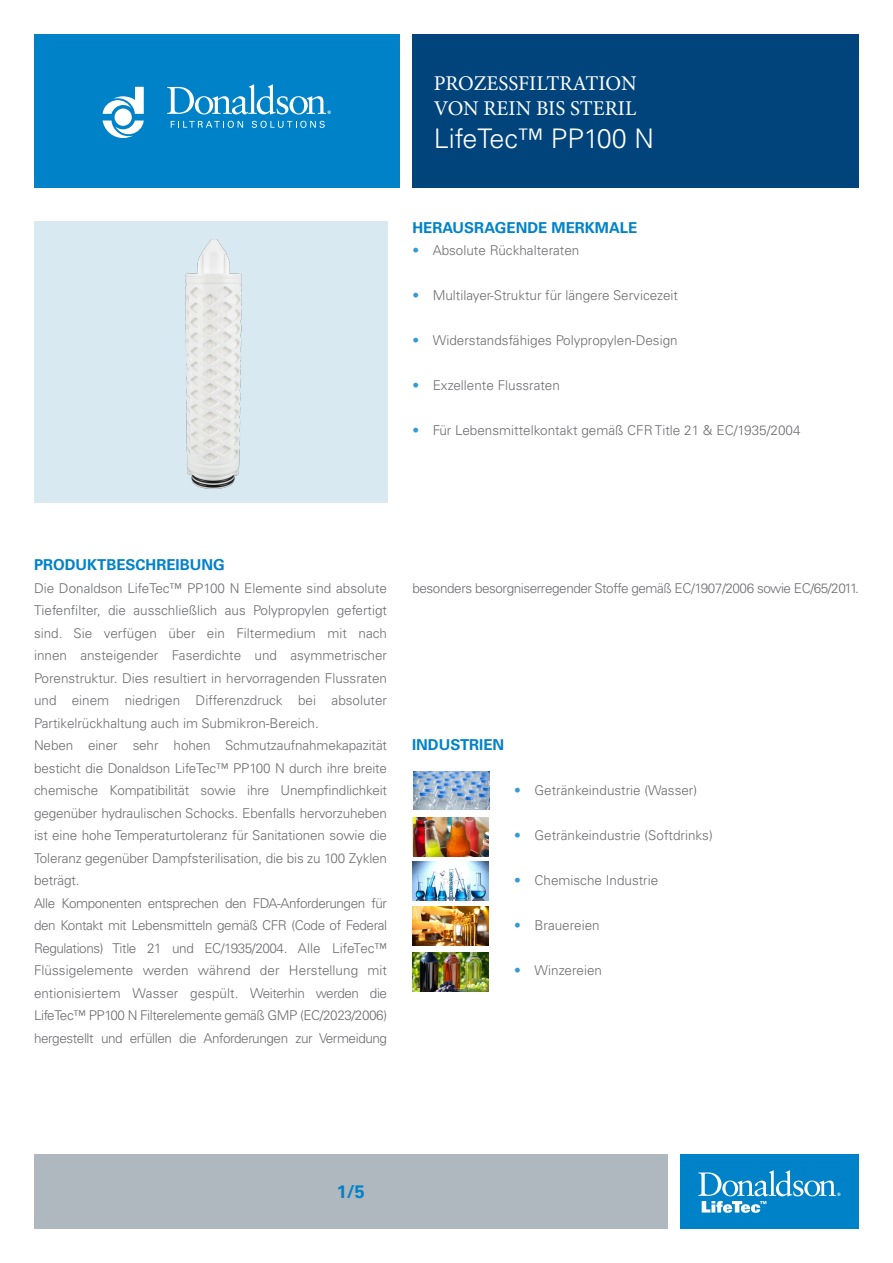
<style>
.page{position:relative;width:893px;height:1263px;background:#fff}
.page>*{position:absolute;margin:0;border:0;box-sizing:border-box;transform-origin:0 0}
.t1{font:300 27px "Univers LT Pro 45";color:#fff}
.t2{font:21px "Minion Pro";color:#fff}
.t3{font:700 18px "Univers LT Pro 65";color:#0082c8}
.Heading{font:700 15px "Univers LT Pro 65";color:#0082c8}
.Text{font:300 13.5px/22.5px "Univers LT Pro 45";color:#6c6d70;text-align:justify}
.Text-2{font:300 13.5px "Univers LT Pro 45";letter-spacing:-.03em;color:#6c6d70}
.s1{color:#329bd5}
</style>
<div class="page">
<div style="left:34px;top:1154px;width:633px;height:75px;background:#aeb8be"></div>
<div style="left:680px;top:1154px;width:179px;height:75px;background:#0082c8"></div>
<svg style="left:698px;top:1170px;width:143px;height:43px"></svg>
<div style="left:34px;top:35px;width:366px;height:153px;background:#0082c8"></div>
<div style="left:412px;top:35px;width:447px;height:153px;background:#00447b"></div>
<svg style="left:171px;top:121px;width:72px;height:7px"></svg>
<svg style="left:252px;top:121px;width:73px;height:7px"></svg>
<svg style="left:167px;top:84px;width:164px;height:30px"></svg>
<svg style="left:103px;top:87px;width:41px;height:51px"></svg>
<svg style="left:412px;top:817px;width:77px;height:39px"></svg>
<img style="left:413px;top:818px;width:76px;height:38px">
<img style="left:412px;top:862px;width:77px;height:39px">
<img style="left:412px;top:907px;width:77px;height:38px">
<img style="left:412px;top:952px;width:77px;height:39px">
<div style="left:34px;top:222px;width:353px;height:281px;background:#d8e9f1"></div>
<img style="left:185px;top:239px;width:57px;height:250px">
<img style="left:413px;top:771px;width:77px;height:39px">
<p class="t2" style="left:434px;top:69px;width:204px">PROZESSFILTRATION</p>
<p class="t2" style="left:434px;top:94px;width:204px">VON REIN BIS STERIL</p>
<p class="t1" style="left:434px;top:122px;width:222px">LifeTec™ PP100 N</p>
<p class="Heading" style="left:412px;top:219px;width:226px">HERAUSRAGENDE MERKMALE</p>
<p class="Text" style="left:412px;top:239px;width:169px"><span class="s1">•</span> Absolute Rückhalteraten</p>
<p class="Text" style="left:412px;top:284px;width:267px"><span class="s1">•</span> Multilayer-Struktur für längere Servicezeit</p>
<p class="Text" style="left:412px;top:329px;width:267px"><span class="s1">•</span> Widerstandsfähiges Polypropylen-Design</p>
<p class="Text" style="left:412px;top:374px;width:149px"><span class="s1">•</span> Exzellente Flussraten</p>
<p class="Text" style="left:412px;top:419px;width:390px"><span class="s1">•</span> Für Lebensmittelkontakt gemäß CFR Title 21 &amp; EC/1935/2004</p>
<p class="Heading" style="left:34px;top:556px;width:192px">PRODUKTBESCHREIBUNG</p>
<p class="Text" style="left:34px;top:577px;width:355px">Die Donaldson LifeTec™ PP100 N Elemente sind absolute Tiefenfilter, die ausschließlich aus Polypropylen gefertigt sind. Sie verfügen über ein Filtermedium mit nach innen ansteigender Faserdichte und asymmetrischer Porenstruktur. Dies resultiert in hervorragenden Flussraten und einem niedrigen Differenzdruck bei absoluter Partikelrückhaltung auch im Submikron-Bereich.</p>
<p class="Text" style="left:34px;top:734px;width:355px">Neben einer sehr hohen Schmutzaufnahmekapazität besticht die Donaldson LifeTec™ PP100 N durch ihre breite chemische Kompatibilität sowie ihre Unempfindlichkeit gegenüber hydraulischen Schocks. Ebenfalls hervorzuheben ist eine hohe Temperaturtoleranz für Sanitationen sowie die Toleranz gegenüber Dampfsterilisation, die bis zu 100 Zyklen beträgt.</p>
<p class="Text" style="left:34px;top:892px;width:355px">Alle Komponenten entsprechen den FDA-Anforderungen für den Kontakt mit Lebensmitteln gemäß CFR (Code of Federal Regulations) Title 21 und EC/1935/2004. Alle LifeTec™ Flüssigelemente werden während der Herstellung mit entionisiertem Wasser gespült. Weiterhin werden die LifeTec™ PP100 N Filterelemente gemäß GMP (EC/2023/2006) hergestellt und erfüllen die Anforderungen zur Vermeidung</p>
<p class="Text-2" style="left:412px;top:580px;width:448px">besonders besorgniserregender Stoffe gemäß EC/1907/2006 sowie EC/65/2011.</p>
<p class="Heading" style="left:412px;top:736px;width:94px">INDUSTRIEN</p>
<p class="Text" style="left:514px;top:779px;width:184px"><span class="s1">•</span> Getränkeindustrie (Wasser)</p>
<p class="Text" style="left:514px;top:824px;width:200px"><span class="s1">•</span> Getränkeindustrie (Softdrinks)</p>
<p class="Text" style="left:514px;top:869px;width:146px"><span class="s1">•</span> Chemische Industrie</p>
<p class="Text" style="left:514px;top:914px;width:87px"><span class="s1">•</span> Brauereien</p>
<p class="Text" style="left:514px;top:959px;width:89px"><span class="s1">•</span> Winzereien</p>
<h3 class="t3" style="left:337px;top:1181px;width:30px">1/5</h3>
</div>
